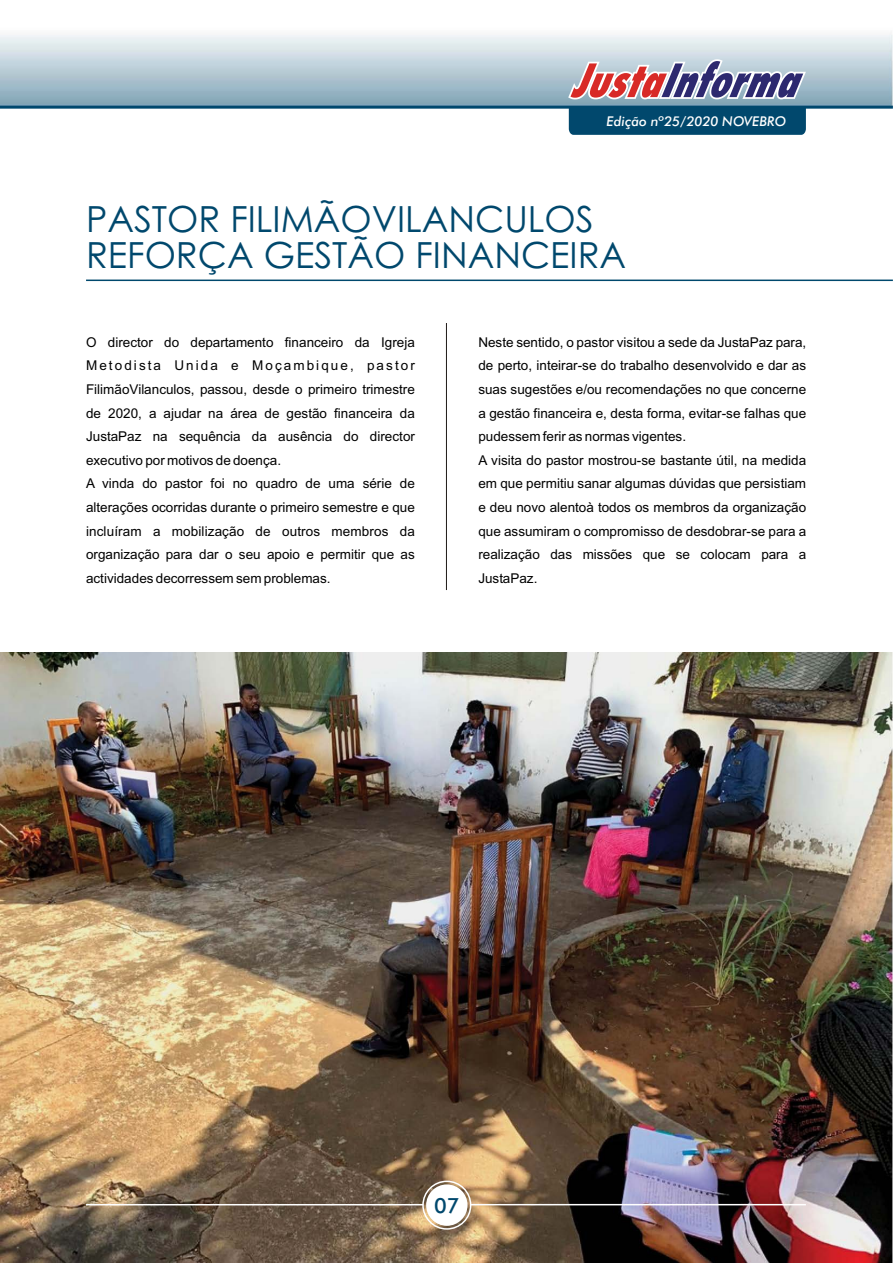
<style>
.page{position:relative;width:894px;height:1263px;background:#fff}
.page>*{position:absolute;margin:0;border:0;box-sizing:border-box;transform-origin:0 0}
.t1{font:36px/36px "Century Gothic";color:#00486d}
.t2{font:21px "Futura Md BT";color:#00486d}
.t3{font:13.5px/23.7px "Arial";color:#000}
.t4{font:italic 13.5px "Futura Md BT";color:#fff}
</style>
<div class="page">
<hr style="left:86px;top:280px;width:807px;height:1px;background:#00486d">
<hr style="left:446px;top:323px;width:1px;height:267px;background:#1f1917">
<img style="left:0;top:34px;width:893px;height:72px">
<hr style="left:0;top:106px;width:893px;height:3px;background:#00486d">
<div style="left:569px;top:109px;width:237px;height:26px;background:#01486d"></div>
<img style="left:0;top:652px;width:893px;height:611px">
<div style="left:426px;top:1184px;width:42px;height:42px;background:#fff;border-radius:50%"></div>
<div style="left:422px;top:1181px;width:49px;height:49px;border:2px solid #fff;border-radius:50%"></div>
<hr style="left:470px;top:1204px;width:336px;height:1px;background:#fff">
<hr style="left:86px;top:1204px;width:337px;height:1px;background:#fff">
<svg style="left:568px;top:59px;width:238px;height:40px;background:#ab95aa"></svg>
<p class="t4" style="left:606px;top:112px;width:181px">Edição nº25/2020 NOVEBRO</p>
<h1 class="t1" style="left:86px;top:205px;width:542px">PASTOR FILIMÃOVILANCULOS<br>REFORÇA GESTÃO FINANCEIRA</h1>
<p class="t3" style="left:86px;top:331px;width:330px">O director do departamento financeiro da Igreja Metodista Unida e Moçambique, pastor FilimãoVilanculos, passou, desde o primeiro trimestre de 2020, a ajudar na área de gestão financeira da JustaPaz na sequência da ausência do director executivo por motivos de doença.<br>A vinda do pastor foi no quadro de uma série de alterações ocorridas durante o primeiro semestre e que incluíram a mobilização de outros membros da organização para dar o seu apoio e permitir que as actividades decorressem sem problemas.</p>
<p class="t3" style="left:478px;top:331px;width:329px">Neste sentido, o pastor visitou a sede da JustaPaz para, de perto, inteirar-se do trabalho desenvolvido e dar as suas sugestões e/ou recomendações no que concerne a gestão financeira e, desta forma, evitar-se falhas que pudessem ferir as normas vigentes.<br>A visita do pastor mostrou-se bastante útil, na medida em que permitiu sanar algumas dúvidas que persistiam e deu novo alentoà todos os membros da organização que assumiram o compromisso de desdobrar-se para a realização das missões que se colocam para a JustaPaz.</p>
<h2 class="t2" style="left:434px;top:1192px;width:27px">07</h2>
</div>
